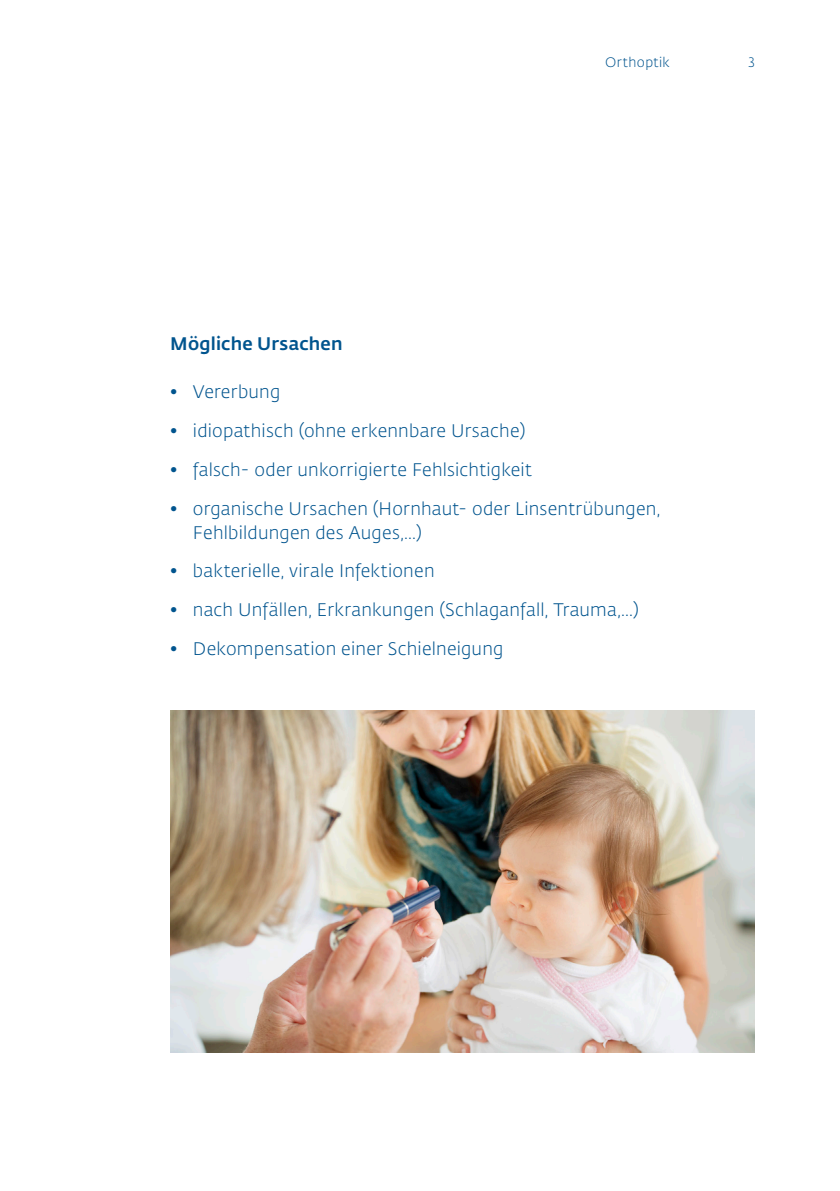
<style>
.page{position:relative;width:840px;height:1191px;background:#fff}
.page>*{position:absolute;margin:0;border:0;box-sizing:border-box;transform-origin:0 0}
.t1{font:300 18px/24px "Fedra Sans Std";letter-spacing:.01em;color:#00548e}
.Kern_Fliesstext_Dunk{font:500 18px "Fedra Sans Std";letter-spacing:.015em;color:#00548e}
.Kern_Text_klein{font:300 13.6px "Fedra Sans Std";letter-spacing:.03em;color:#00548e}
</style>
<div class="page">
<img style="left:170px;top:710px;width:584px;height:342px">
<p class="Kern_Text_klein" style="left:605px;top:54px;width:66px">Orthoptik</p>
<p class="Kern_Text_klein" style="left:748px;top:54px;width:8px">3</p>
<p class="Kern_Fliesstext_Dunk" style="left:170px;top:333px;width:174px">Mögliche Ursachen</p>
<p class="t1" style="left:170px;top:380px;width:111px">• Vererbung</p>
<p class="t1" style="left:170px;top:419px;width:356px">• idiopathisch (ohne erkennbare Ursache)</p>
<p class="t1" style="left:170px;top:458px;width:363px">• falsch- oder unkorrigierte Fehlsichtigkeit</p>
<p class="t1" style="left:193px;top:496px;width:469px;text-indent:-23px">• organische Ursachen (Hornhaut- oder Linsentrübungen,<br>Fehlbildungen des Auges,...)</p>
<p class="t1" style="left:170px;top:559px;width:266px">• bakterielle, virale Infektionen</p>
<p class="t1" style="left:170px;top:598px;width:470px">• nach Unfällen, Erkrankungen (Schlaganfall, Trauma,...)</p>
<p class="t1" style="left:170px;top:637px;width:334px">• Dekompensation einer Schielneigung</p>
</div>
